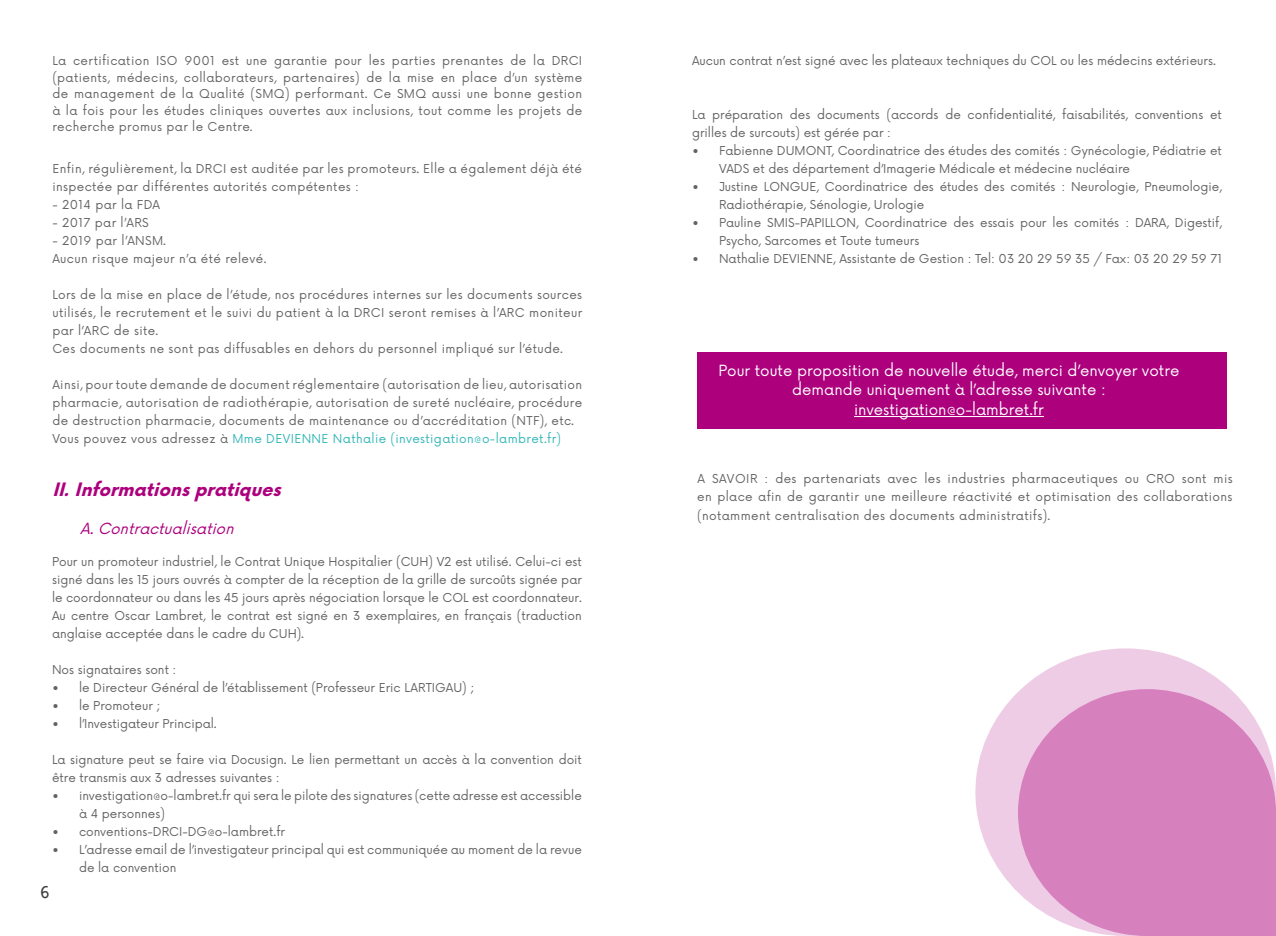
<style>
.page{position:relative;width:1276px;height:936px;background:#fff}
.page>*{position:absolute;margin:0;border:0;box-sizing:border-box;transform-origin:0 0}
.t1{font:italic 700 18px "Now";color:#ad007d}
.t2{font:18px "Gautami";color:#3c3c3c}
.t3{font:15px/19.5px "Now";color:#fff;text-align:center}
.t4{font:italic 15px "Now";color:#ad007d}
.t5{font:12px/18px "Now";color:#636363}
.t6{font:12px/18px "Now";letter-spacing:.03em;color:#636363}
.t7{font:12px "Now";letter-spacing:.03em;color:#33b6b8}
.s1{color:#636363}
</style>
<div class="page">
<div style="left:697px;top:352px;width:530px;height:76px;background:#ad007d"></div>
<hr style="left:854px;top:416px;width:190px;height:1px;background:#fff">
<svg style="left:975px;top:648px;width:255px;height:244px;fill:#efcce5"></svg>
<svg style="left:1018px;top:689px;width:258px;height:246px;background:#da8ec5"></svg>
<p class="t5" style="left:52px;top:52px;width:531px;line-height:16.5px;text-align:justify">La certification ISO 9001 est une garantie pour les parties prenantes de la DRCI (patients, médecins, collaborateurs, partenaires) de la mise en place d’un système de management de la Qualité (SMQ) performant. Ce SMQ aussi une bonne gestion à la fois pour les études cliniques ouvertes aux inclusions, tout comme les projets de recherche promus par le Centre.</p>
<p class="t6" style="left:52px;top:159px;width:531px">Enfin, régulièrement, la DRCI est auditée par les promoteurs. Elle a également déjà été inspectée par différentes autorités compétentes :</p>
<p class="t6" style="left:52px;top:195px;width:109px">- 2014 par la FDA</p>
<p class="t6" style="left:52px;top:213px;width:98px">- 2017 par l’ARS</p>
<p class="t6" style="left:52px;top:231px;width:115px">- 2019 par l’ANSM.</p>
<p class="t6" style="left:52px;top:249px;width:216px">Aucun risque majeur n’a été relevé.</p>
<p class="t5" style="left:52px;top:285px;width:531px;text-align:justify">Lors de la mise en place de l’étude, nos procédures internes sur les documents sources utilisés, le recrutement et le suivi du patient à la DRCI seront remises à l’ARC moniteur par l’ARC de site.</p>
<p class="t6" style="left:52px;top:339px;width:512px">Ces documents ne sont pas diffusables en dehors du personnel impliqué sur l’étude.</p>
<p class="t5" style="left:52px;top:375px;width:531px;text-align:justify">Ainsi, pour toute demande de document réglementaire (autorisation de lieu, autorisation pharmacie, autorisation de radiothérapie, autorisation de sureté nucléaire, procédure de destruction pharmacie, documents de maintenance ou d’accréditation (NTF), etc.</p>
<p class="t7" style="left:52px;top:429px;width:510px"><span class="s1">Vous pouvez vous adressez à</span> Mme DEVIENNE Nathalie (investigation@o-lambret.fr)</p>
<p class="t1" style="left:52px;top:476px;width:236px">II.Informationspratiques</p>
<p class="t4" style="left:80px;top:516px;width:161px">A.Contractualisation</p>
<p class="t5" style="left:52px;top:552px;width:531px;text-align:justify">Pour un promoteur industriel, le Contrat Unique Hospitalier (CUH) V2 est utilisé. Celui-ci est signé dans les 15 jours ouvrés à compter de la réception de la grille de surcoûts signée par le coordonnateur ou dans les 45 jours après négociation lorsque le COL est coordonnateur.</p>
<p class="t5" style="left:52px;top:606px;width:531px">Au centre Oscar Lambret, le contrat est signé en 3 exemplaires, en français (traduction anglaise acceptée dans le cadre du CUH).</p>
<p class="t5" style="left:52px;top:660px;width:126px">Nos signataires sont :</p>
<p class="t5" style="left:52px;top:678px;width:424px">• le Directeur Général de l’établissement (Professeur Eric LARTIGAU) ;</p>
<p class="t5" style="left:52px;top:696px;width:110px">• le Promoteur ;</p>
<p class="t5" style="left:52px;top:714px;width:166px">• l’Investigateur Principal.</p>
<p class="t5" style="left:52px;top:750px;width:531px">La signature peut se faire via Docusign. Le lien permettant un accès à la convention doit être transmis aux 3 adresses suivantes :</p>
<p class="t5" style="left:79px;top:786px;width:504px;text-indent:-27px">• investigation@o-lambret.fr qui sera le pilote des signatures (cette adresse est accessible à 4 personnes)</p>
<p class="t5" style="left:52px;top:822px;width:234px">• conventions-DRCI-DG@o-lambret.fr</p>
<p class="t5" style="left:79px;top:840px;width:504px;text-indent:-27px">• L’adresse email de l’investigateur principal qui est communiquée au moment de la revue de la convention</p>
<h1 class="t2" style="left:39px;top:881px;width:12px">6</h1>
<p class="t5" style="left:692px;top:51px;width:525px">Aucun contrat n’est signé avec les plateaux techniques du COL ou les médecins extérieurs.</p>
<p class="t5" style="left:692px;top:105px;width:531px">La préparation des documents (accords de confidentialité, faisabilités, conventions et grilles de surcouts) est gérée par :</p>
<p class="t5" style="left:719px;top:141px;width:504px;text-indent:-27px">• Fabienne DUMONT, Coordinatrice des études des comités : Gynécologie, Pédiatrie et<br>VADS et des département d’Imagerie Médicale et médecine nucléaire</p>
<p class="t5" style="left:719px;top:177px;width:504px;text-indent:-27px">• Justine LONGUE, Coordinatrice des études des comités : Neurologie, Pneumologie,<br>Radiothérapie, Sénologie, Urologie</p>
<p class="t5" style="left:719px;top:213px;width:504px;text-indent:-27px">• Pauline SMIS-PAPILLON, Coordinatrice des essais pour les comités : DARA, Digestif,<br>Psycho, Sarcomes et Toute tumeurs</p>
<p class="t5" style="left:692px;top:249px;width:531px">• Nathalie DEVIENNE, Assistante de Gestion : Tel: 03 20 29 59 35 / Fax: 03 20 29 59 71</p>
<p class="t3" style="left:718px;top:359px;width:462px">Pour toute proposition de nouvelle étude, merci d’envoyer votre demande uniquement à l’adresse suivante :</p>
<p class="t3" style="left:854px;top:398px;width:191px">investigation@o-lambret.fr</p>
<p class="t5" style="left:697px;top:469px;width:537px;text-align:justify">A SAVOIR : des partenariats avec les industries pharmaceutiques ou CRO sont mis en place afin de garantir une meilleure réactivité et optimisation des collaborations (notamment centralisation des documents administratifs).</p>
</div>
